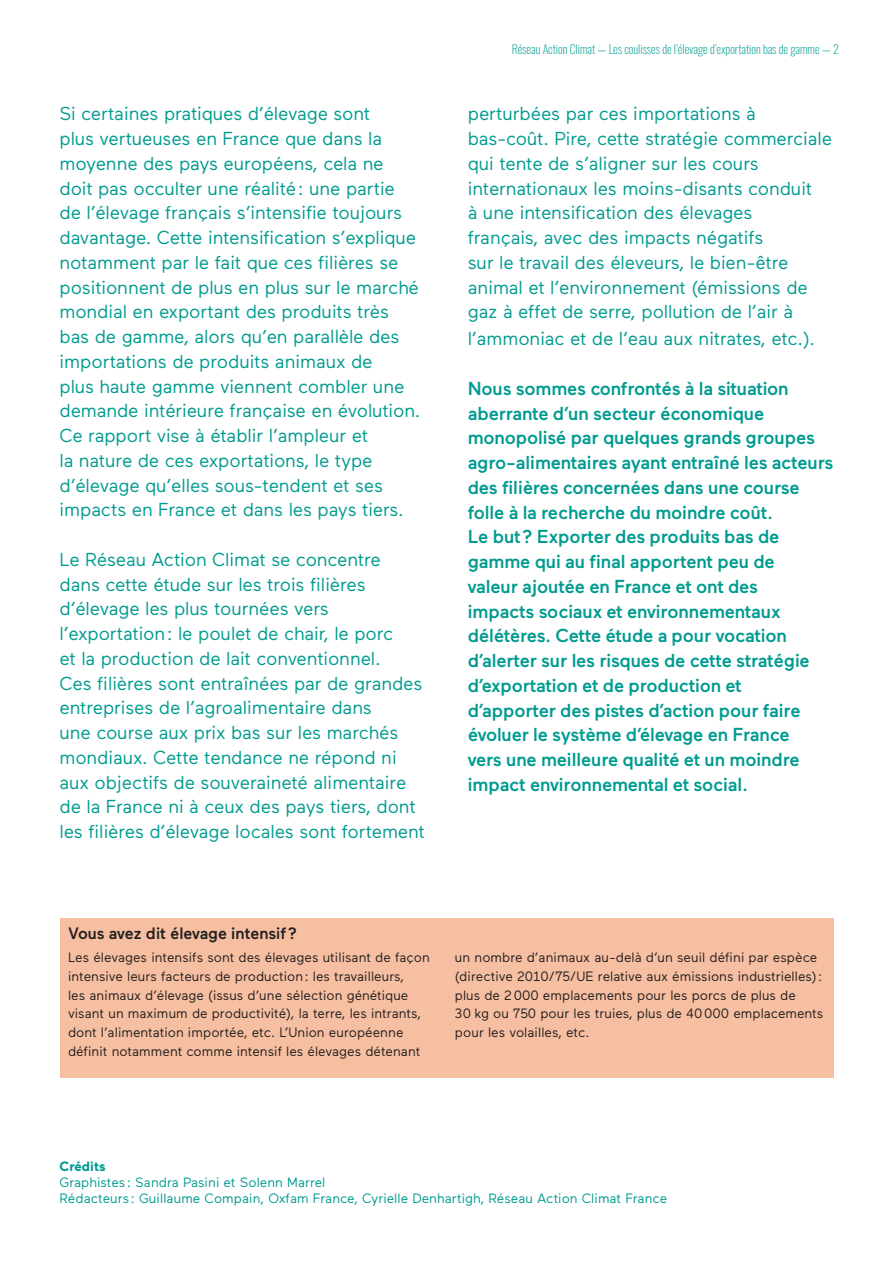
<style>
.page{position:relative;width:893px;height:1263px;background:#fff}
.page>*{position:absolute;margin:0;border:0;box-sizing:border-box;transform-origin:0 0}
.t1{font:18.75px/24.8px "Maax";letter-spacing:-.01em;color:#009b90}
.t2{font:500 18.75px/24.8px "Maax";letter-spacing:-.01em;color:#009b90}
.t3{font:500 16.5px "Maax";color:#231f20}
.t4{font:13.5px/18.8px "Maax";color:#231f20}
.t5{font:13.5px/16.2px "Maax";color:#009b90}
.t6{font:700 13.5px "Maax";color:#009b90}
.t7{font:200 12px "Oswald";color:#009b90}
</style>
<div class="page">
<div style="left:60px;top:918px;width:773px;height:160px;background:#f6bfa1"></div>
<p class="t1" style="left:60px;top:102px;width:363px">Si certaines pratiques d’élevage sont<br>plus vertueuses en France que dans la moyenne des pays européens, cela ne doit pas occulter une réalité: une partie de l’élevage français s’intensifie toujours davantage. Cette intensification s’explique notamment par le fait que ces filières se positionnent de plus en plus sur le marché mondial en exportant des produits très bas de gamme, alors qu’en parallèle des importations de produits animaux de<br>plus haute gamme viennent combler une demande intérieure française en évolution.<br>Ce rapport vise à établir l’ampleur et<br>la nature de ces exportations, le type d’élevage qu’elles sous-tendent et ses impacts en France et dans les pays tiers.</p>
<p class="t1" style="left:60px;top:547px;width:367px">Le Réseau Action Climat se concentre dans cette étude sur les trois filières d’élevage les plus tournées vers l’exportation: le poulet de chair, le porc<br>et la production de lait conventionnel.<br>Ces filières sont entraînées par de grandes entreprises de l’agroalimentaire dans<br>une course aux prix bas sur les marchés mondiaux. Cette tendance ne répond ni aux objectifs de souveraineté alimentaire de la France ni à ceux des pays tiers, dont les filières d’élevage locales sont fortement</p>
<p class="t7" style="left:512px;top:38px;width:329px">Réseau Action Climat — Les coulisses de l’élevage d’exportation bas de gamme — 2</p>
<p class="t1" style="left:468px;top:102px;width:366px">perturbées par ces importations à bas-coût. Pire, cette stratégie commerciale qui tente de s’aligner sur les cours internationaux les moins-disants conduit<br>à une intensification des élevages<br>français, avec des impacts négatifs<br>sur le travail des éleveurs, le bien-être animal et l’environnement (émissions de gaz à effet de serre, pollution de l’air à</p>
<p class="t1" style="left:468px;top:327px;width:349px">l’ammoniac et de l’eau aux nitrates, etc.).</p>
<p class="t2" style="left:468px;top:376px;width:367px">Nous sommes confrontés à la situation aberrante d’un secteur économique monopolisé par quelques grands groupes agro-alimentaires ayant entraîné les acteurs des filières concernées dans une course folle à la recherche du moindre coût.<br>Le but? Exporter des produits bas de gamme qui au final apportent peu de<br>valeur ajoutée en France et ont des<br>impacts sociaux et environnementaux délétères. Cette étude a pour vocation d’alerter sur les risques de cette stratégie d’exportation et de production et d’apporter des pistes d’action pour faire évoluer le système d’élevage en France<br>vers une meilleure qualité et un moindre impact environnemental et social.</p>
<p class="t3" style="left:68px;top:924px;width:231px">Vous avez dit élevage intensif?</p>
<p class="t4" style="left:68px;top:948px;width:363px">Les élevages intensifs sont des élevages utilisant de façon intensive leurs facteurs de production: les travailleurs,<br>les animaux d’élevage (issus d’une sélection génétique visant un maximum de productivité), la terre, les intrants, dont l’alimentation importée, etc. L’Union européenne définit notamment comme intensif les élevages détenant</p>
<p class="t4" style="left:455px;top:948px;width:370px">un nombre d’animaux au-delà d’un seuil défini par espèce (directive 2010/75/UE relative aux émissions industrielles): plus de 2000 emplacements pour les porcs de plus de<br>30 kg ou 750 pour les truies, plus de 40000 emplacements pour les volailles, etc.</p>
<p class="t6" style="left:60px;top:1159px;width:48px">Crédits</p>
<p class="t5" style="left:60px;top:1175px;width:609px">Graphistes : Sandra Pasini et Solenn Marrel<br>Rédacteurs : Guillaume Compain, Oxfam France, Cyrielle Denhartigh, Réseau Action Climat France</p>
</div>
